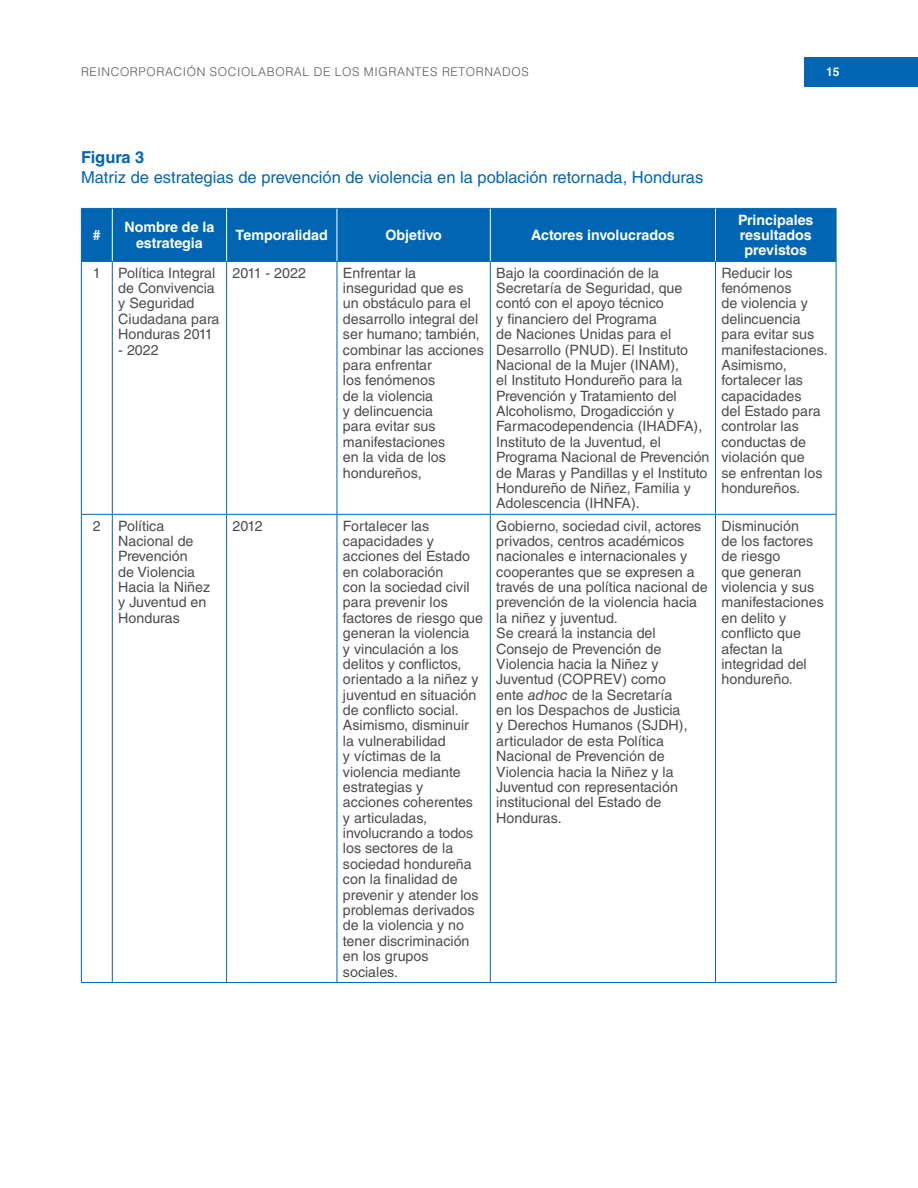
<style>
.page{position:relative;width:918px;height:1188px;background:#fff}
.page>*{position:absolute;margin:0;border:0;box-sizing:border-box;transform-origin:0 0}
.texto{font:16.5px "Helvetica LT Std";color:#0066b3}
.texto-2{font:700 16.5px "Helvetica LT Std";color:#0066b3}
.texto-3{font:14.25px/15.5px "Helvetica LT Std";color:#4b4c4d}
.texto-4{font:700 14.25px/15.5px "Helvetica LT Std";color:#fff;text-align:center}
.t1{font:300 12px "Helvetica LT Std";letter-spacing:.05em;color:#57585a}
.t2{font:700 12px "Helvetica LT Std";color:#fff}
.s1{font-style:italic}
</style>
<div class="page">
<div style="left:805px;top:57px;width:113px;height:29px;background:#0066b3"></div>
<div style="left:82px;top:209px;width:754px;height:52px;background:#0066b3"></div>
<hr style="left:81px;top:208px;width:31px;height:1px;background:#0066b3">
<hr style="left:81px;top:209px;width:1px;height:52px;background:#0066b3">
<hr style="left:112px;top:208px;width:115px;height:1px;background:#0066b3">
<hr style="left:227px;top:208px;width:110px;height:1px;background:#0066b3">
<hr style="left:337px;top:208px;width:153px;height:1px;background:#0066b3">
<hr style="left:490px;top:208px;width:226px;height:1px;background:#0066b3">
<hr style="left:716px;top:208px;width:120px;height:1px;background:#0066b3">
<hr style="left:836px;top:209px;width:1px;height:52px;background:#0066b3">
<hr style="left:81px;top:261px;width:31px;height:1px;background:#0066b3">
<hr style="left:81px;top:262px;width:1px;height:252px;background:#0066b3">
<hr style="left:112px;top:261px;width:115px;height:1px;background:#0066b3">
<hr style="left:112px;top:262px;width:1px;height:252px;background:#0066b3">
<hr style="left:227px;top:261px;width:110px;height:1px;background:#0066b3">
<hr style="left:226px;top:262px;width:1px;height:252px;background:#0066b3">
<hr style="left:337px;top:261px;width:153px;height:1px;background:#0066b3">
<hr style="left:337px;top:262px;width:1px;height:252px;background:#0066b3">
<hr style="left:490px;top:261px;width:226px;height:1px;background:#0066b3">
<hr style="left:490px;top:262px;width:1px;height:252px;background:#0066b3">
<hr style="left:716px;top:261px;width:120px;height:1px;background:#0066b3">
<hr style="left:715px;top:262px;width:1px;height:252px;background:#0066b3">
<hr style="left:836px;top:262px;width:1px;height:252px;background:#0066b3">
<hr style="left:81px;top:514px;width:31px;height:1px;background:#0066b3">
<hr style="left:81px;top:515px;width:1px;height:467px;background:#0066b3">
<hr style="left:112px;top:514px;width:115px;height:1px;background:#0066b3">
<hr style="left:112px;top:515px;width:1px;height:467px;background:#0066b3">
<hr style="left:227px;top:514px;width:110px;height:1px;background:#0066b3">
<hr style="left:226px;top:515px;width:1px;height:467px;background:#0066b3">
<hr style="left:337px;top:514px;width:153px;height:1px;background:#0066b3">
<hr style="left:337px;top:515px;width:1px;height:467px;background:#0066b3">
<hr style="left:490px;top:514px;width:226px;height:1px;background:#0066b3">
<hr style="left:490px;top:515px;width:1px;height:467px;background:#0066b3">
<hr style="left:716px;top:514px;width:120px;height:1px;background:#0066b3">
<hr style="left:715px;top:515px;width:1px;height:467px;background:#0066b3">
<hr style="left:836px;top:515px;width:1px;height:467px;background:#0066b3">
<hr style="left:81px;top:982px;width:31px;height:1px;background:#0066b3">
<hr style="left:112px;top:982px;width:115px;height:1px;background:#0066b3">
<hr style="left:227px;top:982px;width:110px;height:1px;background:#0066b3">
<hr style="left:337px;top:982px;width:153px;height:1px;background:#0066b3">
<hr style="left:490px;top:982px;width:226px;height:1px;background:#0066b3">
<hr style="left:716px;top:982px;width:120px;height:1px;background:#0066b3">
<hr style="left:112px;top:209px;width:1px;height:52px;background:#fff">
<hr style="left:226px;top:209px;width:1px;height:52px;background:#fff">
<hr style="left:337px;top:209px;width:1px;height:52px;background:#fff">
<hr style="left:490px;top:209px;width:1px;height:52px;background:#fff">
<hr style="left:715px;top:209px;width:1px;height:52px;background:#fff">
<p class="t1" style="left:81px;top:64px;width:449px">REINCORPORACIÓN SOCIOLABORAL DE LOS MIGRANTES RETORNADOS</p>
<p class="t2" style="left:826px;top:64px;width:15px">15</p>
<p class="texto-2" style="left:81px;top:147px;width:65px">Figura 3</p>
<p class="texto" style="left:81px;top:167px;width:624px">Matriz de estrategias de prevención de violencia en la población retornada, Honduras</p>
<p class="texto-4" style="left:93px;top:227px;width:9px">#</p>
<p class="texto-4" style="left:124px;top:219px;width:91px">Nombre de la estrategia</p>
<p class="texto-4" style="left:236px;top:227px;width:94px">Temporalidad</p>
<p class="texto-4" style="left:385px;top:227px;width:58px">Objetivo</p>
<p class="texto-4" style="left:531px;top:227px;width:145px">Actores involucrados</p>
<p class="texto-4" style="left:738px;top:212px;width:77px">Principales resultados previstos</p>
<p class="texto-3" style="left:93px;top:265px;width:9px">1</p>
<p class="texto-3" style="left:118px;top:265px;width:103px">Política Integral de Convivencia y Seguridad<br>Ciudadana para<br>Honduras 2011</p>
<p class="texto-3" style="left:118px;top:342px;width:42px">- 2022</p>
<p class="texto-3" style="left:233px;top:265px;width:75px">2011 - 2022</p>
<p class="texto-3" style="left:343px;top:265px;width:142px">Enfrentar la inseguridad que es<br>un obstáculo para el desarrollo integral del ser humano; también, combinar las acciones para enfrentar<br>los fenómenos<br>de la violencia<br>y delincuencia<br>para evitar sus manifestaciones<br>en la vida de los hondureños,</p>
<p class="texto-3" style="left:496px;top:265px;width:215px">Bajo la coordinación de la<br>Secretaría de Seguridad, que contó con el apoyo técnico<br>y financiero del Programa<br>de Naciones Unidas para el<br>Desarrollo (PNUD). El Instituto<br>Nacional de la Mujer (INAM),<br>el Instituto Hondureño para la<br>Prevención y Tratamiento del<br>Alcoholismo, Drogadicción y<br>Farmacodependencia (IHADFA),<br>Instituto de la Juventud, el<br>Programa Nacional de Prevención de Maras y Pandillas y el Instituto<br>Hondureño de Niñez, Familia y<br>Adolescencia (IHNFA).</p>
<p class="texto-3" style="left:722px;top:265px;width:108px">Reducir los fenómenos<br>de violencia y delincuencia para evitar sus manifestaciones.<br>Asimismo, fortalecer las capacidades<br>del Estado para controlar las conductas de violación que<br>se enfrentan los hondureños.</p>
<p class="texto-3" style="left:93px;top:518px;width:9px">2</p>
<p class="texto-3" style="left:118px;top:518px;width:93px">Política<br>Nacional de<br>Prevención<br>de Violencia<br>Hacia la Niñez y Juventud en<br>Honduras</p>
<p class="texto-3" style="left:233px;top:518px;width:32px">2012</p>
<p class="texto-3" style="left:343px;top:518px;width:142px">Fortalecer las capacidades y acciones del Estado en colaboración<br>con la sociedad civil para prevenir los factores de riesgo que generan la violencia<br>y vinculación a los delitos y conflictos, orientado a la niñez y juventud en situación de conflicto social.<br>Asimismo, disminuir la vulnerabilidad<br>y víctimas de la violencia mediante estrategias y<br>acciones coherentes y articuladas, involucrando a todos los sectores de la sociedad hondureña con la finalidad de prevenir y atender los problemas derivados de la violencia y no tener discriminación en los grupos sociales.</p>
<p class="texto-3" style="left:496px;top:518px;width:213px">Gobierno, sociedad civil, actores privados, centros académicos nacionales e internacionales y cooperantes que se expresen a través de una política nacional de prevención de la violencia hacia la niñez y juventud.</p>
<p class="texto-3" style="left:496px;top:625px;width:193px">Se creará la instancia del<br>Consejo de Prevención de<br>Violencia hacia la Niñez y<br>Juventud (COPREV) como ente <span class="s1">adhoc</span> de la Secretaría en los Despachos de Justicia y Derechos Humanos (SJDH), articulador de esta Política<br>Nacional de Prevención de<br>Violencia hacia la Niñez y la<br>Juventud con representación institucional del Estado de<br>Honduras.</p>
<p class="texto-3" style="left:722px;top:518px;width:104px">Disminución<br>de los factores de riesgo<br>que generan violencia y sus manifestaciones en delito y conflicto que afectan la integridad del hondureño.</p>
</div>
